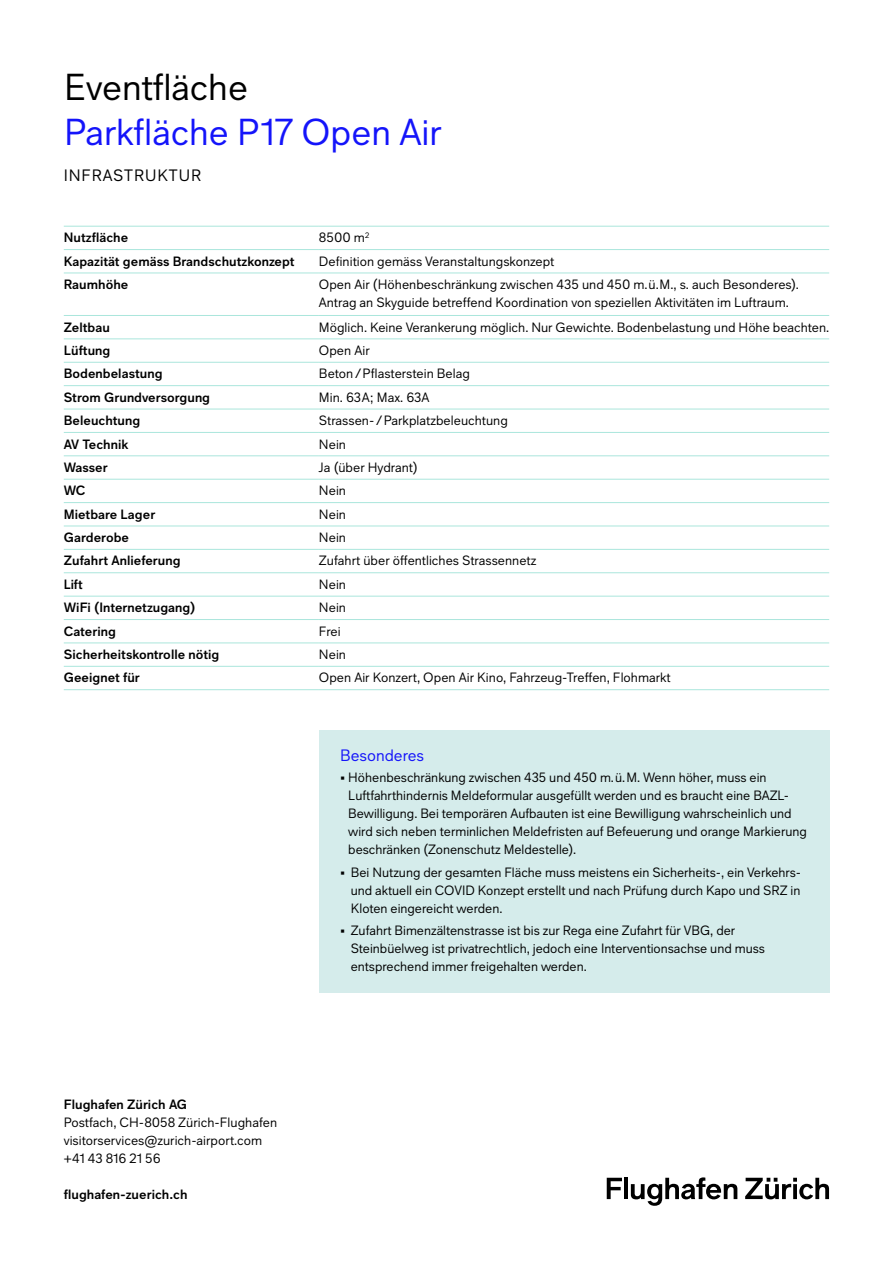
<style>
.page{position:relative;width:893px;height:1263px;background:#fff}
.page>*{position:absolute;margin:0;border:0;box-sizing:border-box;transform-origin:0 0}
.t1{font:37.5px "Zurich Airport";color:#1414fa}
.t2{font:37.5px "Zurich Airport";color:#000}
.t3{font:16.5px "Zurich Airport";letter-spacing:.05em;color:#000}
.t4{font:16.5px "Zurich Airport";color:#1414fa}
.t5{font:13.5px/18px "Zurich Airport";color:#000}
.t6{font:700 13.5px "Zurich Airport";letter-spacing:.005em;color:#000}
</style>
<div class="page">
<hr style="left:64px;top:226px;width:255px;height:1px;background:#aae6dc">
<hr style="left:319px;top:226px;width:510px;height:1px;background:#aae6dc">
<hr style="left:64px;top:249px;width:255px;height:1px;background:#aae6dc">
<hr style="left:319px;top:249px;width:510px;height:1px;background:#aae6dc">
<hr style="left:64px;top:273px;width:255px;height:1px;background:#aae6dc">
<hr style="left:319px;top:273px;width:510px;height:1px;background:#aae6dc">
<hr style="left:64px;top:315px;width:255px;height:1px;background:#aae6dc">
<hr style="left:319px;top:315px;width:510px;height:1px;background:#aae6dc">
<hr style="left:64px;top:338px;width:255px;height:1px;background:#aae6dc">
<hr style="left:319px;top:338px;width:510px;height:1px;background:#aae6dc">
<hr style="left:64px;top:362px;width:255px;height:1px;background:#aae6dc">
<hr style="left:319px;top:362px;width:510px;height:1px;background:#aae6dc">
<hr style="left:64px;top:385px;width:255px;height:1px;background:#aae6dc">
<hr style="left:319px;top:385px;width:510px;height:1px;background:#aae6dc">
<hr style="left:64px;top:409px;width:255px;height:1px;background:#aae6dc">
<hr style="left:319px;top:409px;width:510px;height:1px;background:#aae6dc">
<hr style="left:64px;top:432px;width:255px;height:1px;background:#aae6dc">
<hr style="left:319px;top:432px;width:510px;height:1px;background:#aae6dc">
<hr style="left:64px;top:455px;width:255px;height:1px;background:#aae6dc">
<hr style="left:319px;top:455px;width:510px;height:1px;background:#aae6dc">
<hr style="left:64px;top:479px;width:255px;height:1px;background:#aae6dc">
<hr style="left:319px;top:479px;width:510px;height:1px;background:#aae6dc">
<hr style="left:64px;top:502px;width:255px;height:1px;background:#aae6dc">
<hr style="left:319px;top:502px;width:510px;height:1px;background:#aae6dc">
<hr style="left:64px;top:526px;width:255px;height:1px;background:#aae6dc">
<hr style="left:319px;top:526px;width:510px;height:1px;background:#aae6dc">
<hr style="left:64px;top:549px;width:255px;height:1px;background:#aae6dc">
<hr style="left:319px;top:549px;width:510px;height:1px;background:#aae6dc">
<hr style="left:64px;top:572px;width:255px;height:1px;background:#aae6dc">
<hr style="left:319px;top:572px;width:510px;height:1px;background:#aae6dc">
<hr style="left:64px;top:596px;width:255px;height:1px;background:#aae6dc">
<hr style="left:319px;top:596px;width:510px;height:1px;background:#aae6dc">
<hr style="left:64px;top:619px;width:255px;height:1px;background:#aae6dc">
<hr style="left:64px;top:642px;width:255px;height:1px;background:#aae6dc">
<hr style="left:64px;top:666px;width:255px;height:1px;background:#aae6dc">
<hr style="left:64px;top:689px;width:255px;height:1px;background:#aae6dc">
<hr style="left:319px;top:619px;width:510px;height:1px;background:#aae6dc">
<hr style="left:319px;top:642px;width:510px;height:1px;background:#aae6dc">
<hr style="left:319px;top:666px;width:510px;height:1px;background:#aae6dc">
<hr style="left:319px;top:689px;width:510px;height:1px;background:#aae6dc">
<div style="left:319px;top:730px;width:510px;height:262px;background:#d5eceb"></div>
<svg style="left:607px;top:1178px;width:15px;height:21px"></svg>
<hr style="left:624px;top:1178px;width:4px;height:21px;background:#000">
<svg style="left:631px;top:1177px;width:106px;height:29px"></svg>
<svg style="left:745px;top:1178px;width:84px;height:21px"></svg>
<h1 class="t2" style="left:64px;top:64px;width:185px">Eventfläche</h1>
<h1 class="t1" style="left:64px;top:109px;width:379px">Parkfläche P17 Open Air</h1>
<p class="t3" style="left:64px;top:165px;width:139px">INFRASTRUKTUR</p>
<p class="t6" style="left:64px;top:229px;width:66px">Nutzfläche</p>
<p class="t5" style="left:319px;top:228px;width:52px">8500 m<sup>2</sup></p>
<p class="t6" style="left:64px;top:253px;width:232px">Kapazität gemäss Brandschutzkonzept</p>
<p class="t5" style="left:319px;top:252px;width:237px">Definition gemäss Veranstaltungskonzept</p>
<p class="t6" style="left:64px;top:276px;width:66px">Raumhöhe</p>
<p class="t5" style="left:319px;top:275px;width:482px">Open Air (Höhenbeschränkung zwischen 435 und 450 m. ü. M., s. auch Besonderes).<br>Antrag an Skyguide betreffend Koordination von speziellen Aktivitäten im Luftraum.</p>
<p class="t6" style="left:64px;top:319px;width:48px">Zeltbau</p>
<p class="t5" style="left:319px;top:318px;width:512px">Möglich. Keine Verankerung möglich. Nur Gewichte. Bodenbelastung und Höhe beachten.</p>
<p class="t6" style="left:64px;top:342px;width:48px">Lüftung</p>
<p class="t5" style="left:319px;top:341px;width:52px">Open Air</p>
<p class="t6" style="left:64px;top:365px;width:100px">Bodenbelastung</p>
<p class="t5" style="left:319px;top:365px;width:153px">Beton / Pflasterstein Belag</p>
<p class="t6" style="left:64px;top:389px;width:148px">Strom Grundversorgung</p>
<p class="t5" style="left:319px;top:388px;width:112px">Min. 63A; Max. 63A</p>
<p class="t6" style="left:64px;top:412px;width:78px">Beleuchtung</p>
<p class="t5" style="left:319px;top:411px;width:190px">Strassen- / Parkplatzbeleuchtung</p>
<p class="t6" style="left:64px;top:436px;width:66px">AV Technik</p>
<p class="t5" style="left:319px;top:435px;width:29px">Nein</p>
<p class="t6" style="left:64px;top:459px;width:45px">Wasser</p>
<p class="t5" style="left:319px;top:458px;width:100px">Ja (über Hydrant)</p>
<p class="t6" style="left:64px;top:482px;width:23px">WC</p>
<p class="t5" style="left:319px;top:481px;width:29px">Nein</p>
<p class="t6" style="left:64px;top:506px;width:93px">Mietbare Lager</p>
<p class="t5" style="left:319px;top:505px;width:29px">Nein</p>
<p class="t6" style="left:64px;top:529px;width:67px">Garderobe</p>
<p class="t5" style="left:319px;top:528px;width:29px">Nein</p>
<p class="t6" style="left:64px;top:552px;width:118px">Zufahrt Anlieferung</p>
<p class="t5" style="left:319px;top:552px;width:219px">Zufahrt über öffentliches Strassennetz</p>
<p class="t6" style="left:64px;top:576px;width:20px">Lift</p>
<p class="t5" style="left:319px;top:575px;width:29px">Nein</p>
<p class="t6" style="left:64px;top:599px;width:133px">WiFi (Internetzugang)</p>
<p class="t5" style="left:319px;top:598px;width:29px">Nein</p>
<p class="t6" style="left:64px;top:623px;width:54px">Catering</p>
<p class="t5" style="left:319px;top:622px;width:23px">Frei</p>
<p class="t6" style="left:64px;top:646px;width:157px">Sicherheitskontrolle nötig</p>
<p class="t5" style="left:319px;top:645px;width:29px">Nein</p>
<p class="t6" style="left:64px;top:669px;width:78px">Geeignet für</p>
<p class="t5" style="left:319px;top:669px;width:353px">Open Air Konzert, Open Air Kino, Fahrzeug-Treffen, Flohmarkt</p>
<p class="t6" style="left:64px;top:1096px;width:125px">Flughafen Zürich AG</p>
<p class="t5" style="left:64px;top:1113px;width:215px">Postfach, CH-8058 Zürich-Flughafen visitorservices@zurich-airport.com +41 43 816 21 56</p>
<p class="t6" style="left:64px;top:1186px;width:125px">flughafen-zuerich.ch</p>
<p class="t4" style="left:340px;top:745px;width:85px">Besonderes</p>
<p class="t5" style="left:348px;top:768px;width:460px;text-indent:-8px">• Höhenbeschränkung zwischen 435 und 450 m. ü. M. Wenn höher, muss ein Luftfahrthindernis Meldeformular ausgefüllt werden und es braucht eine BAZL-Bewilligung. Bei temporären Aufbauten ist eine Bewilligung wahrscheinlich und wird sich neben terminlichen Meldefristen auf Befeuerung und orange Markierung beschränken (Zonenschutz Meldestelle).</p>
<p class="t5" style="left:351px;top:863px;width:452px;text-align:justify;text-indent:-11px">• Bei Nutzung der gesamten Fläche muss meistens ein Sicherheits-, ein Verkehrs&shy;und aktuell ein COVID Konzept erstellt und nach Prüfung durch Kapo und SRZ in Kloten eingereicht werden.</p>
<p class="t5" style="left:351px;top:921px;width:416px;text-indent:-11px">• Zufahrt Bimenzältenstrasse ist bis zur Rega eine Zufahrt für VBG, der<br>Steinbüelweg ist privatrechtlich, jedoch eine Interventionsachse und muss entsprechend immer freigehalten werden.</p>
</div>
